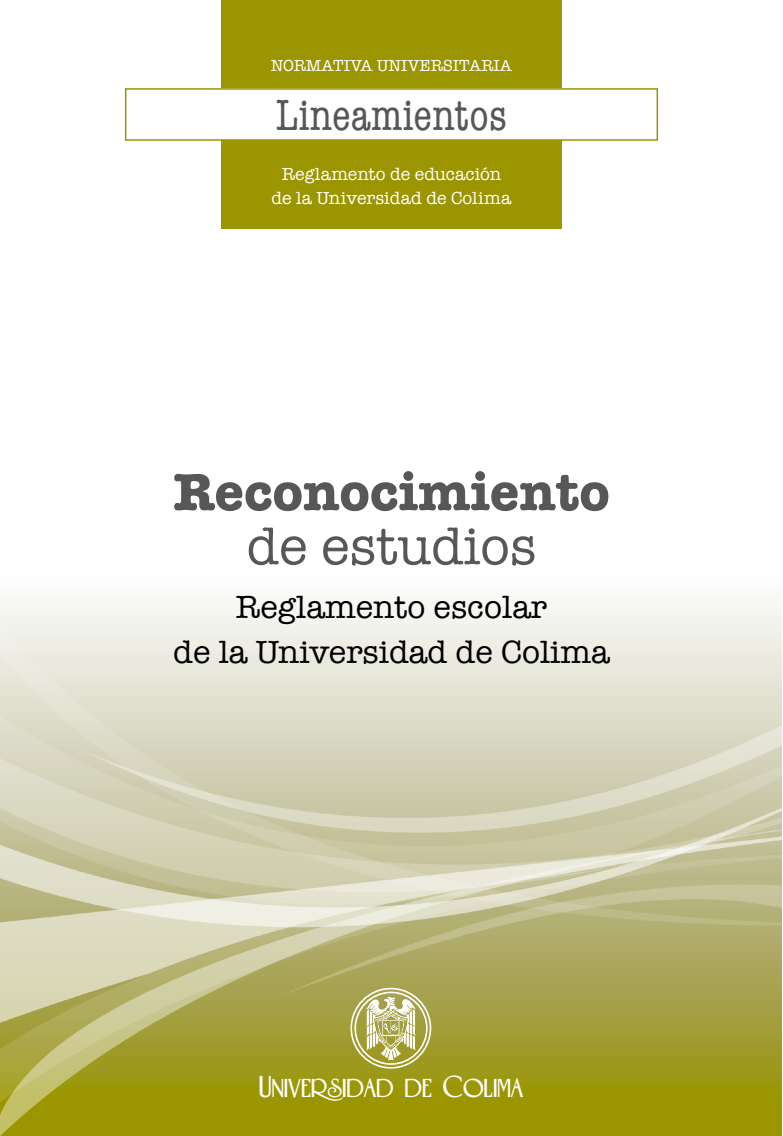
<style>
.page{position:relative;width:783px;height:1136px;background:#fff}
.page>*{position:absolute;margin:0;border:0;box-sizing:border-box;transform-origin:0 0}
.t1{font:700 54px "American Typewriter";color:#575756}
.t2{font:54px "American Typewriter";color:#575756}
.t3{font:condensed 45px "American Typewriter";color:#575756}
.t4{font:33px/45px "American Typewriter";color:#000;text-align:center}
.t5{font:28.35px "U Col";letter-spacing:-.045em;color:#fff}
.t6{font:18px/24px "American Typewriter";color:#fff;text-align:center}
.t7{font:16.5px "American Typewriter";color:#fff}
.s1{font-size:33px}
</style>
<div class="page">
<div style="left:0;top:575px;width:782px;height:560px;background:#f7f7f4"></div>
<img style="left:0;top:631px;width:782px;height:504px">
<svg style="left:350px;top:987px;width:81px;height:81px"></svg>
<div style="left:221px;top:0;width:340px;height:229px;background:#9a9500"></div>
<div style="left:126px;top:89px;width:531px;height:51px;background:#fff"></div>
<div style="left:125px;top:88px;width:533px;height:53px;border:2px solid #9a9500"></div>
<p class="t7" style="left:271px;top:53px;width:243px">NORMATIVA UNIVERSITARIA</p>
<h2 class="t3" style="left:276px;top:81px;width:233px">Lineamientos</h2>
<p class="t6" style="left:272px;top:161px;width:241px">Reglamento de educación de la Universidad de Colima</p>
<h1 class="t1" style="left:173px;top:445px;width:438px">Reconocimiento</h1>
<h1 class="t2" style="left:247px;top:505px;width:291px">de estudios</h1>
<h3 class="t4" style="left:173px;top:583px;width:438px">Reglamento escolar<br>de la Universidad de Colima</h3>
<h3 class="t5" style="left:258px;top:1070px;width:267px"><span class="s1">U</span>NIVERSIDAD DE <span class="s1">C</span>OLIMA</h3>
</div>
